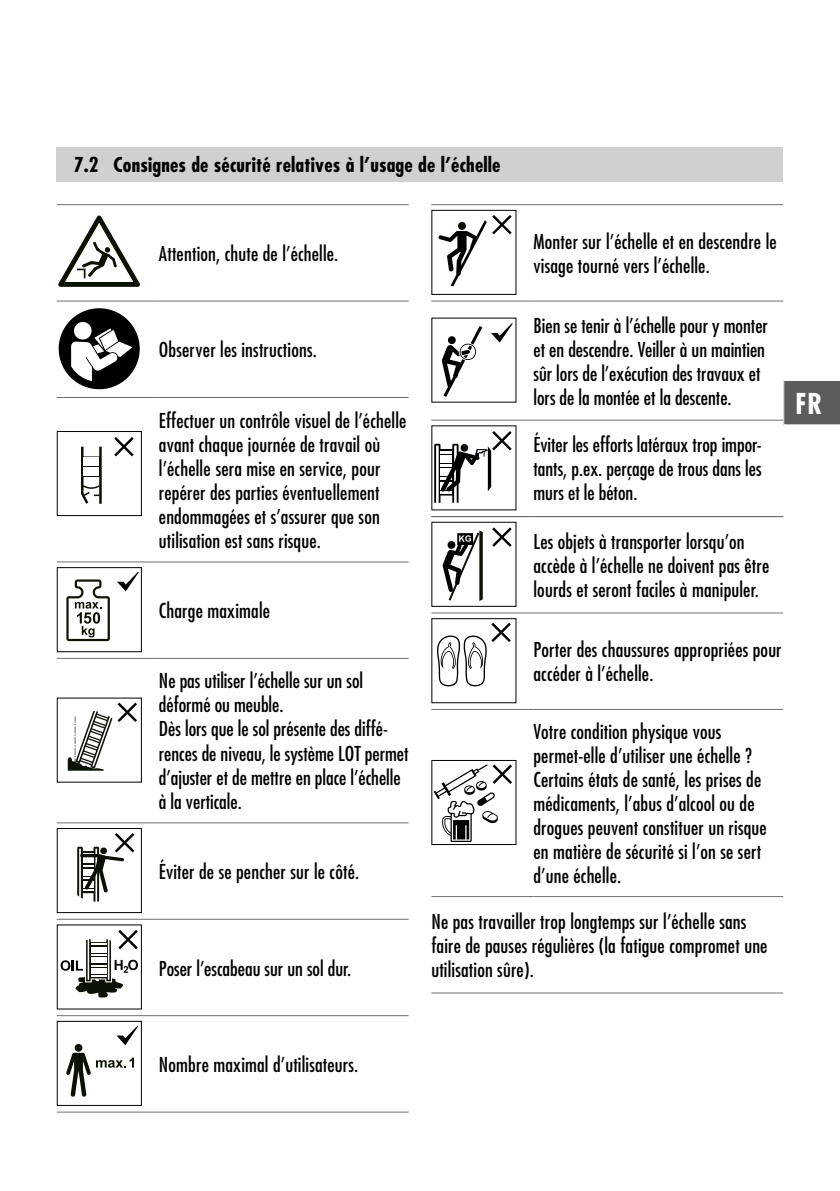
<style>
.page{position:relative;width:840px;height:1191px;background:#fff}
.page>*{position:absolute;margin:0;border:0;box-sizing:border-box;transform-origin:0 0}
.t1{font:700 condensed 28px "Futura";color:#fff}
.t2{font:condensed 20px/24px "Futura";letter-spacing:.01em;color:#000}
.t3{font:700 condensed 20px "Futura";letter-spacing:.01em;color:#000}
</style>
<div class="page">
<svg style="left:782px;top:380px;width:57px;height:45px"></svg>
<div style="left:57px;top:147px;width:725px;height:34px;background:#d0d0d0"></div>
<hr style="left:57px;top:204px;width:102px;height:1px;background:#706f6f">
<hr style="left:159px;top:204px;width:249px;height:1px;background:#706f6f">
<hr style="left:57px;top:300px;width:102px;height:1px;background:#706f6f">
<hr style="left:159px;top:300px;width:249px;height:1px;background:#706f6f">
<hr style="left:57px;top:397px;width:102px;height:1px;background:#706f6f">
<hr style="left:159px;top:397px;width:249px;height:1px;background:#706f6f">
<hr style="left:57px;top:561px;width:102px;height:1px;background:#706f6f">
<hr style="left:159px;top:561px;width:249px;height:1px;background:#706f6f">
<hr style="left:57px;top:658px;width:102px;height:1px;background:#706f6f">
<hr style="left:159px;top:658px;width:249px;height:1px;background:#706f6f">
<hr style="left:57px;top:822px;width:102px;height:1px;background:#706f6f">
<hr style="left:159px;top:822px;width:249px;height:1px;background:#706f6f">
<hr style="left:57px;top:918px;width:102px;height:1px;background:#706f6f">
<hr style="left:159px;top:918px;width:249px;height:1px;background:#706f6f">
<hr style="left:57px;top:1015px;width:102px;height:1px;background:#706f6f">
<hr style="left:159px;top:1015px;width:249px;height:1px;background:#706f6f">
<hr style="left:57px;top:1111px;width:102px;height:1px;background:#706f6f">
<hr style="left:159px;top:1111px;width:249px;height:1px;background:#706f6f">
<hr style="left:431px;top:204px;width:102px;height:1px;background:#706f6f">
<hr style="left:533px;top:204px;width:249px;height:1px;background:#706f6f">
<hr style="left:431px;top:300px;width:102px;height:1px;background:#706f6f">
<hr style="left:533px;top:300px;width:249px;height:1px;background:#706f6f">
<hr style="left:431px;top:420px;width:102px;height:1px;background:#706f6f">
<hr style="left:533px;top:420px;width:249px;height:1px;background:#706f6f">
<hr style="left:431px;top:516px;width:102px;height:1px;background:#706f6f">
<hr style="left:533px;top:516px;width:249px;height:1px;background:#706f6f">
<hr style="left:431px;top:612px;width:102px;height:1px;background:#706f6f">
<hr style="left:533px;top:612px;width:249px;height:1px;background:#706f6f">
<hr style="left:431px;top:709px;width:102px;height:1px;background:#706f6f">
<hr style="left:533px;top:709px;width:249px;height:1px;background:#706f6f">
<hr style="left:431px;top:896px;width:102px;height:1px;background:#706f6f">
<hr style="left:533px;top:896px;width:249px;height:1px;background:#706f6f">
<hr style="left:431px;top:992px;width:102px;height:1px;background:#706f6f">
<hr style="left:533px;top:992px;width:249px;height:1px;background:#706f6f">
<svg style="left:58px;top:215px;width:82px;height:72px"></svg>
<svg style="left:59px;top:308px;width:81px;height:81px"></svg>
<svg style="left:114px;top:437px;width:20px;height:19px"></svg>
<svg style="left:81px;top:447px;width:21px;height:57px"></svg>
<div style="left:57px;top:431px;width:85px;height:85px;border:1px solid #000"></div>
<svg style="left:66px;top:579px;width:44px;height:62px"></svg>
<svg style="left:117px;top:572px;width:22px;height:19px"></svg>
<div style="left:57px;top:567px;width:85px;height:85px;border:1px solid #000"></div>
<svg style="left:492px;top:215px;width:19px;height:19px"></svg>
<svg style="left:438px;top:220px;width:48px;height:66px"></svg>
<div style="left:431px;top:210px;width:85px;height:85px;border:1px solid #000"></div>
<svg style="left:491px;top:323px;width:21px;height:20px"></svg>
<svg style="left:441px;top:326px;width:41px;height:71px"></svg>
<svg style="left:437px;top:622px;width:73px;height:64px"></svg>
<svg style="left:433px;top:764px;width:78px;height:78px"></svg>
<div style="left:431px;top:760px;width:85px;height:85px;border:1px solid #000"></div>
<svg style="left:434px;top:431px;width:77px;height:72px"></svg>
<svg style="left:492px;top:527px;width:19px;height:20px"></svg>
<svg style="left:442px;top:530px;width:40px;height:71px"></svg>
<div style="left:431px;top:522px;width:85px;height:85px;border:1px solid #000"></div>
<svg style="left:68px;top:702px;width:69px;height:68px"></svg>
<svg style="left:77px;top:833px;width:57px;height:68px"></svg>
<div style="left:57px;top:828px;width:85px;height:85px;border:1px solid #000"></div>
<svg style="left:66px;top:1025px;width:72px;height:71px"></svg>
<div style="left:57px;top:1020px;width:85px;height:86px;border:1px solid #000"></div>
<svg style="left:61px;top:930px;width:77px;height:67px"></svg>
<div style="left:91px;top:946px;width:15px;height:6px;background:#fff"></div>
<p class="t3" style="left:74px;top:152px;width:428px">7.2 Consignes de sécurité relatives à l’usage de l’échelle</p>
<p class="t2" style="left:159px;top:241px;width:181px">Attention, chute de l’échelle.</p>
<p class="t2" style="left:159px;top:338px;width:159px">Observer les instructions.</p>
<p class="t2" style="left:159px;top:408px;width:249px">Effectuer un contrôle visuel de l’échelle avant chaque journée de travail où l’échelle sera mise en service, pour repérer des parties éventuellement endommagées et s’assurer que son utilisation est sans risque.</p>
<p class="t2" style="left:159px;top:598px;width:112px">Charge maximale</p>
<p class="t2" style="left:159px;top:668px;width:251px">Ne pas utiliser l’échelle sur un sol déformé ou meuble.<br>Dès lors que le sol présente des diffé&shy;rences de niveau, le système LOT permet d’ajuster et de mettre en place l’échelle à la verticale.</p>
<p class="t2" style="left:159px;top:859px;width:202px">Éviter de se pencher sur le côté.</p>
<p class="t2" style="left:159px;top:956px;width:194px">Poser l’escabeau sur un sol dur.</p>
<p class="t2" style="left:533px;top:229px;width:244px">Monter sur l’échelle et en descendre le visage tourné vers l’échelle.</p>
<p class="t2" style="left:533px;top:313px;width:236px">Bien se tenir à l’échelle pour y monter et en descendre. Veiller à un maintien sûr lors de l’exécution des travaux et lors de la montée et la descente.</p>
<p class="t2" style="left:533px;top:433px;width:229px;text-align:justify">Éviter les efforts latéraux trop impor&shy;tants, p.ex. perçage de trous dans les murs et le béton.</p>
<p class="t2" style="left:533px;top:529px;width:237px">Les objets à transporter lorsqu’on accède à l’échelle ne doivent pas être lourds et seront faciles à manipuler.</p>
<p class="t2" style="left:533px;top:637px;width:249px">Porter des chaussures appropriées pour accéder à l’échelle.</p>
<h1 class="t1" style="left:795px;top:385px;width:28px">FR</h1>
<p class="t2" style="left:533px;top:719px;width:235px">Votre condition physique vous permet-elle d’utiliser une échelle ?<br>Certains états de santé, les prises de médicaments, l’abus d’alcool ou de drogues peuvent constituer un risque en matière de sécurité si l’on se sert d’une échelle.</p>
<p class="t2" style="left:431px;top:909px;width:337px">Ne pas travailler trop longtemps sur l’échelle sans faire de pauses régulières (la fatigue compromet une utilisation sûre).</p>
<p class="t2" style="left:159px;top:1052px;width:201px">Nombre maximal d’utilisateurs.</p>
</div>
